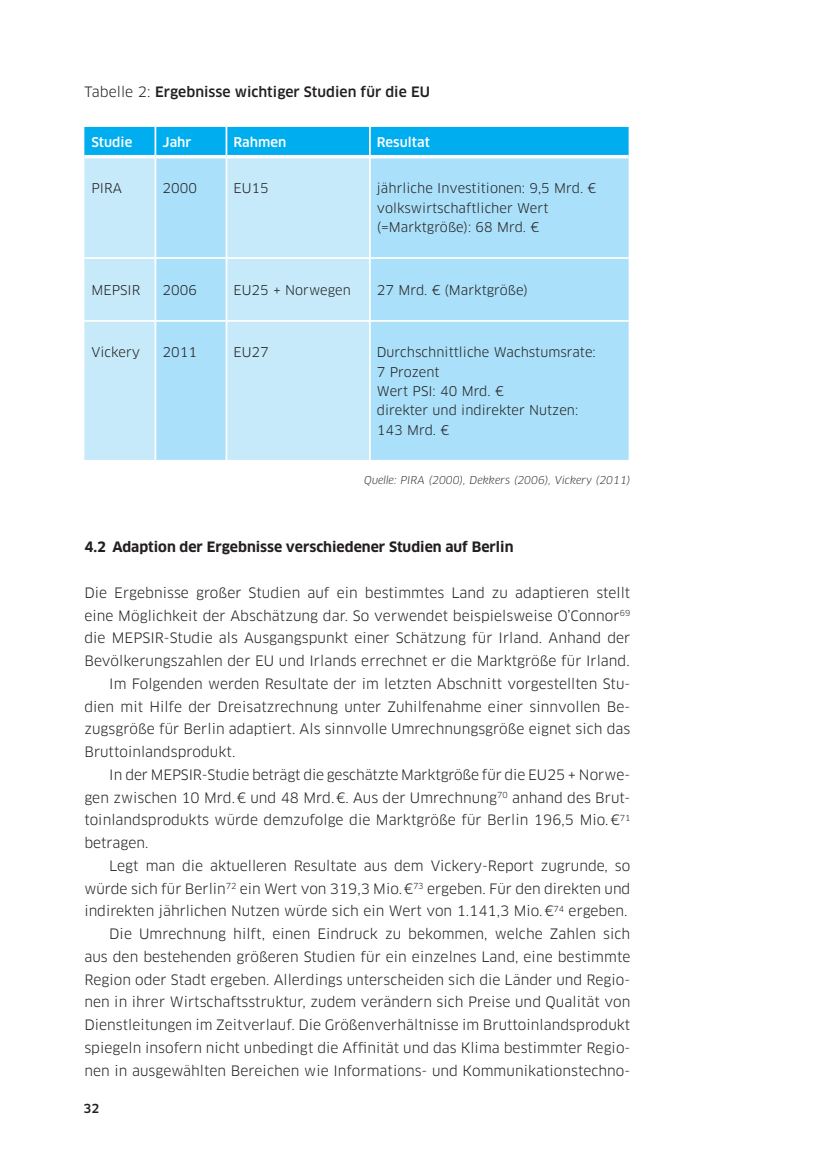
<style>
.page{position:relative;width:819px;height:1166px;background:#fff}
.page>*{position:absolute;margin:0;border:0;box-sizing:border-box;transform-origin:0 0}
.t1{font:14px "Clan OT";letter-spacing:.005em;color:#231f20}
.t2{font:700 14px "Clan OT";color:#231f20}
.t3{font:500 14px "Clan OT";letter-spacing:.005em;color:#231f20}
.t4{font:13.12px/19.2px "Clan OT";letter-spacing:.005em;color:#231f20}
.t5{font:500 13.12px "Clan OT";letter-spacing:.005em;color:#fff}
.t6{font:500 12.25px "Clan OT";color:#231f20}
.t7{font:italic 10.5px "Clan OT";letter-spacing:.005em;color:#231f20}
.s1{font-weight:400}
</style>
<div class="page">
<div style="left:84px;top:127px;width:544px;height:28px;background:#00aeef"></div>
<svg style="left:84px;top:158px;width:70px;height:302px;background:#c7eafa"></svg>
<svg style="left:156px;top:158px;width:472px;height:302px;background:#b2e3f9"></svg>
<hr style="left:154px;top:127px;width:2px;height:28px;background:#fff">
<hr style="left:225px;top:127px;width:2px;height:28px;background:#fff">
<hr style="left:369px;top:127px;width:2px;height:28px;background:#fff">
<hr style="left:225px;top:158px;width:2px;height:99px;background:#fff">
<hr style="left:369px;top:158px;width:2px;height:99px;background:#fff">
<hr style="left:84px;top:257px;width:71px;height:2px;background:#fff">
<hr style="left:155px;top:257px;width:71px;height:2px;background:#fff">
<hr style="left:226px;top:257px;width:144px;height:2px;background:#fff">
<hr style="left:225px;top:259px;width:2px;height:61px;background:#fff">
<hr style="left:370px;top:257px;width:258px;height:2px;background:#fff">
<hr style="left:369px;top:259px;width:2px;height:61px;background:#fff">
<hr style="left:84px;top:320px;width:71px;height:2px;background:#fff">
<hr style="left:155px;top:320px;width:71px;height:2px;background:#fff">
<hr style="left:226px;top:320px;width:144px;height:2px;background:#fff">
<hr style="left:225px;top:322px;width:2px;height:138px;background:#fff">
<hr style="left:370px;top:320px;width:258px;height:2px;background:#fff">
<hr style="left:369px;top:322px;width:2px;height:138px;background:#fff">
<p class="t3" style="left:84px;top:84px;width:347px"><span class="s1">Tabelle 2:</span> Ergebnisse wichtiger Studien für die EU</p>
<p class="t5" style="left:91px;top:134px;width:43px">Studie</p>
<p class="t5" style="left:162px;top:134px;width:31px">Jahr</p>
<p class="t5" style="left:233px;top:134px;width:54px">Rahmen</p>
<p class="t5" style="left:377px;top:134px;width:55px">Resultat</p>
<p class="t4" style="left:91px;top:179px;width:32px">PIRA</p>
<p class="t4" style="left:162px;top:179px;width:36px">2000</p>
<p class="t4" style="left:233px;top:179px;width:37px">EU15</p>
<p class="t4" style="left:377px;top:179px;width:221px">jährliche Investitionen: 9,5 Mrd. € volkswirtschaftlicher Wert (=Marktgröße): 68 Mrd. €</p>
<p class="t4" style="left:91px;top:280px;width:51px">MEPSIR</p>
<p class="t4" style="left:162px;top:280px;width:36px">2006</p>
<p class="t4" style="left:233px;top:280px;width:119px">EU25 + Norwegen</p>
<p class="t4" style="left:377px;top:280px;width:152px">27 Mrd. € (Marktgröße)</p>
<p class="t4" style="left:91px;top:343px;width:50px">Vickery</p>
<p class="t4" style="left:162px;top:343px;width:36px">2011</p>
<p class="t4" style="left:233px;top:343px;width:37px">EU27</p>
<p class="t4" style="left:377px;top:343px;width:220px">Durchschnittliche Wachstumsrate:<br>7 Prozent<br>Wert PSI: 40 Mrd. €<br>direkter und indirekter Nutzen:<br>143 Mrd. €</p>
<p class="t7" style="left:364px;top:474px;width:267px">Quelle: PIRA (2000), Dekkers (2006), Vickery (2011)</p>
<p class="t2" style="left:84px;top:539px;width:430px">4.2 Adaption der Ergebnisse verschiedener Studien auf Berlin</p>
<p class="t1" style="left:84px;top:584px;width:547px">Die Ergebnisse großer Studien auf ein bestimmtes Land zu adaptieren stellt</p>
<p class="t1" style="left:84px;top:607px;width:547px">eine Möglichkeit der Abschätzung dar. So verwendet beispielsweise O’Connor<sup>69</sup></p>
<p class="t1" style="left:84px;top:630px;width:547px">die MEPSIR-Studie als Ausgangspunkt einer Schätzung für Irland. Anhand der</p>
<p class="t1" style="left:84px;top:652px;width:547px">Bevölkerungszahlen der EU und Irlands errechnet er die Marktgröße für Irland.</p>
<p class="t1" style="left:109px;top:675px;width:522px">Im Folgenden werden Resultate der im letzten Abschnitt vorgestellten Stu-</p>
<p class="t1" style="left:84px;top:698px;width:547px">dien mit Hilfe der Dreisatzrechnung unter Zuhilfenahme einer sinnvollen Be-</p>
<p class="t1" style="left:84px;top:721px;width:547px">zugsgröße für Berlin adaptiert. Als sinnvolle Umrechnungsgröße eignet sich das</p>
<p class="t1" style="left:84px;top:743px;width:152px">Bruttoinlandsprodukt.</p>
<p class="t1" style="left:109px;top:766px;width:522px">In der MEPSIR-Studie beträgt die geschätzte Marktgröße für die EU25 + Norwe-</p>
<p class="t1" style="left:84px;top:789px;width:547px">gen zwischen 10 Mrd.€ und 48 Mrd.€. Aus der Umrechnung<sup>70</sup> anhand des Brut-</p>
<p class="t1" style="left:84px;top:812px;width:547px">toinlandsprodukts würde demzufolge die Marktgröße für Berlin 196,5 Mio.€<sup>71</sup></p>
<p class="t1" style="left:84px;top:834px;width:66px">betragen.</p>
<p class="t1" style="left:109px;top:857px;width:522px">Legt man die aktuelleren Resultate aus dem Vickery-Report zugrunde, so</p>
<p class="t1" style="left:84px;top:880px;width:547px">würde sich für Berlin<sup>72</sup> ein Wert von 319,3 Mio.€<sup>73</sup> ergeben. Für den direkten und</p>
<p class="t1" style="left:84px;top:903px;width:544px">indirekten jährlichen Nutzen würde sich ein Wert von 1.141,3 Mio.€<sup>74</sup> ergeben.</p>
<p class="t1" style="left:109px;top:925px;width:522px">Die Umrechnung hilft, einen Eindruck zu bekommen, welche Zahlen sich</p>
<p class="t1" style="left:84px;top:948px;width:547px">aus den bestehenden größeren Studien für ein einzelnes Land, eine bestimmte</p>
<p class="t1" style="left:84px;top:971px;width:547px">Region oder Stadt ergeben. Allerdings unterscheiden sich die Länder und Regio-</p>
<p class="t1" style="left:84px;top:994px;width:547px">nen in ihrer Wirtschaftsstruktur, zudem verändern sich Preise und Qualität von</p>
<p class="t1" style="left:84px;top:1016px;width:547px">Dienstleitungen im Zeitverlauf. Die Größenverhältnisse im Bruttoinlandsprodukt</p>
<p class="t1" style="left:84px;top:1039px;width:547px">spiegeln insofern nicht unbedingt die Affinität und das Klima bestimmter Regio-</p>
<p class="t1" style="left:84px;top:1062px;width:547px">nen in ausgewählten Bereichen wie Informations- und Kommunikationstechno-</p>
<p class="t6" style="left:84px;top:1101px;width:17px">32</p>
</div>
